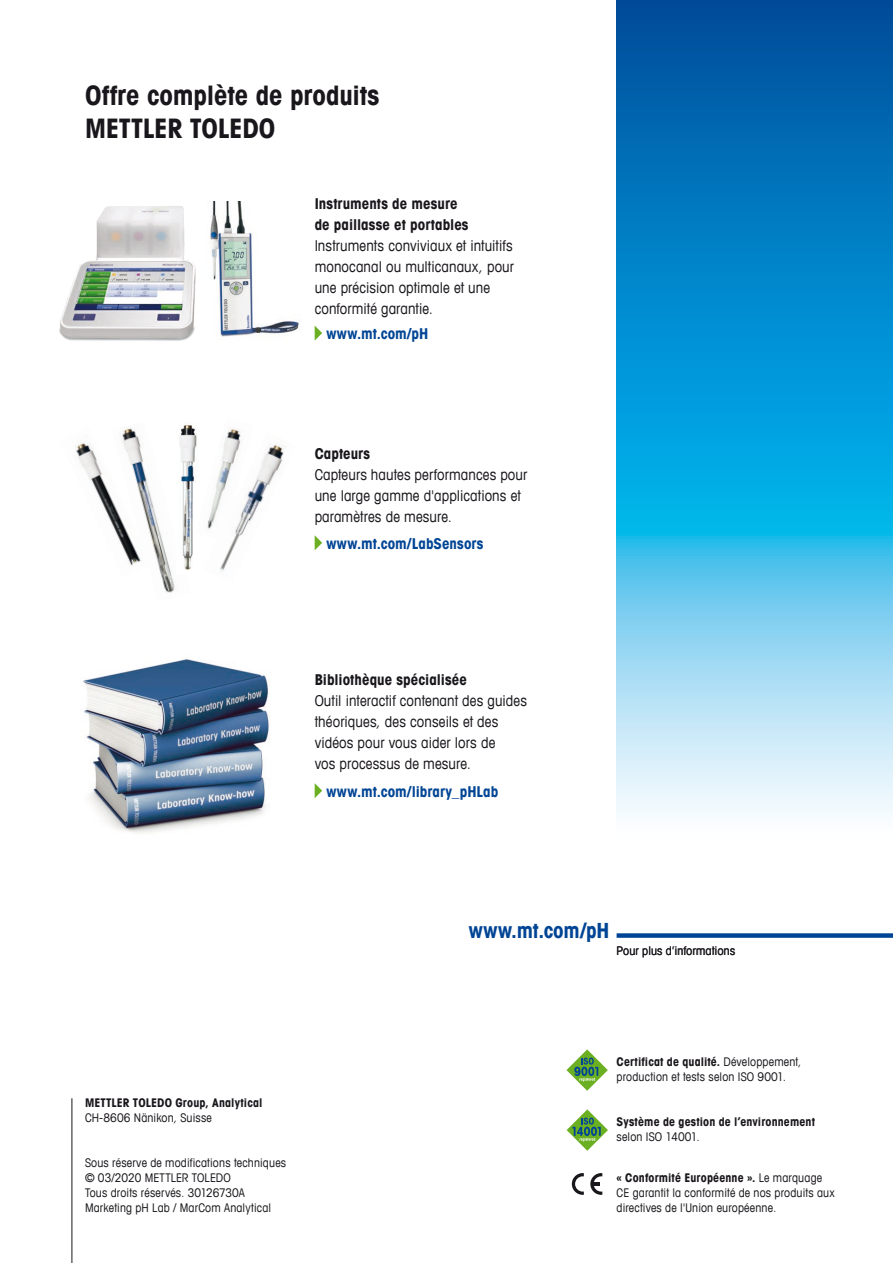
<style>
.page{position:relative;width:893px;height:1263px;background:#fff}
.page>*{position:absolute;margin:0;border:0;box-sizing:border-box;transform-origin:0 0}
._05_subtitle_18_22{font:700 condensed 27px/33px "Avant Garde Com";letter-spacing:-.01em;color:#1a171c}
.t1{font:700 condensed 21px "Avant Garde Com";letter-spacing:.005em;color:#004595}
._12_Running_Text_10{font:condensed 15px/21px "Avant Garde Com";letter-spacing:.005em;color:#1a171c}
._12_Running_Text_10-2{font:700 condensed 15px/21px "Avant Garde Com";letter-spacing:.005em;color:#1a171c}
._12_Running_Text_10-3{font:700 condensed 15px "Avant Garde Com";letter-spacing:.005em;color:#004595}
.E_Address_Info_Picto{font:condensed 12px/15px "Avant Garde Com";letter-spacing:.015em;color:#1a171c}
.E_Info_Bloc_book_8_1{font:condensed 12px/15px "Avant Garde Com";letter-spacing:.01em;color:#1a171c}
.E_Address_Info_Picto-2{font:700 condensed 12px/15px "Avant Garde Com";letter-spacing:.01em;color:#1a171c}
._14_Captions_8_10{font:condensed 12px "Avant Garde Com";letter-spacing:.015em;color:#1a171c}
.E_Info_Bloc_book_8_1-2{font:700 condensed 12px "Avant Garde Com";letter-spacing:.01em;color:#1a171c}
._14_Captions_Book_8{font:condensed 12px "Avant Garde Com";letter-spacing:.015em;color:#1a171c}
.s1{font-weight:700}
.s2{font-weight:400}
</style>
<div class="page">
<svg style="left:617px;top:0;width:276px;height:813px;background:#36a1d6"></svg>
<svg style="left:566px;top:1049px;width:42px;height:42px"></svg>
<svg style="left:567px;top:1109px;width:41px;height:42px"></svg>
<svg style="left:572px;top:1173px;width:12px;height:22px"></svg>
<svg style="left:590px;top:1173px;width:12px;height:22px"></svg>
<hr style="left:72px;top:1098px;width:1px;height:165px;background:#1a171c">
<img style="left:210px;top:202px;width:89px;height:135px">
<img style="left:59px;top:206px;width:137px;height:135px">
<img style="left:83px;top:659px;width:186px;height:175px">
<img style="left:75px;top:443px;width:37px;height:82px">
<img style="left:112px;top:428px;width:63px;height:165px">
<img style="left:179px;top:425px;width:16px;height:145px">
<img style="left:195px;top:428px;width:46px;height:21px">
<img style="left:203px;top:432px;width:81px;height:139px">
<div style="left:617px;top:933px;width:276px;height:5px;background:#004595"></div>
<svg style="left:315px;top:783px;width:7px;height:15px"></svg>
<svg style="left:315px;top:326px;width:7px;height:14px"></svg>
<svg style="left:315px;top:535px;width:7px;height:15px"></svg>
<p class="_05_subtitle_18_22" style="left:85px;top:78px;width:296px">Offre complète de produits<br>METTLER TOLEDO</p>
<p class="_12_Running_Text_10-2" style="left:315px;top:192px;width:155px">Instruments de mesure de paillasse et portables</p>
<p class="_12_Running_Text_10" style="left:315px;top:234px;width:201px">Instruments conviviaux et intuitifs monocanal ou multicanaux, pour une précision optimale et une conformité garantie.</p>
<p class="_12_Running_Text_10-3" style="left:326px;top:324px;width:103px">www.mt.com/pH</p>
<p class="_12_Running_Text_10-2" style="left:315px;top:442px;width:57px">Capteurs</p>
<p class="_12_Running_Text_10" style="left:315px;top:463px;width:214px">Capteurs hautes performances pour une large gamme d'applications et paramètres de mesure.</p>
<p class="_12_Running_Text_10-3" style="left:326px;top:534px;width:159px">www.mt.com/LabSensors</p>
<p class="_12_Running_Text_10-2" style="left:315px;top:669px;width:154px">Bibliothèque spécialisée</p>
<p class="_12_Running_Text_10" style="left:315px;top:690px;width:214px">Outil interactif contenant des guides théoriques, des conseils et des vidéos pour vous aider lors de<br>vos processus de mesure.</p>
<p class="_12_Running_Text_10-3" style="left:326px;top:781px;width:173px">www.mt.com/library_pHLab</p>
<p class="E_Info_Bloc_book_8_1-2" style="left:85px;top:1095px;width:179px">METTLER TOLEDO Group, Analytical</p>
<p class="E_Info_Bloc_book_8_1" style="left:85px;top:1110px;width:128px">CH-8606 Nänikon, Suisse</p>
<p class="E_Info_Bloc_book_8_1" style="left:85px;top:1155px;width:203px">Sous réserve de modifications techniques</p>
<p class="E_Info_Bloc_book_8_1" style="left:85px;top:1170px;width:161px">© 03/2020 METTLER TOLEDO<br>Tous droits réservés. 30126730A</p>
<p class="_14_Captions_8_10" style="left:85px;top:1200px;width:188px">Marketing pH Lab / MarCom Analytical</p>
<p class="t1" style="left:469px;top:917px;width:142px">www.mt.com/pH</p>
<p class="E_Address_Info_Picto" style="left:672px;top:943px;width:4px">’</p>
<p class="_14_Captions_Book_8" style="left:617px;top:943px;width:120px">Pour plus d'informations</p>
<p class="E_Address_Info_Picto" style="left:617px;top:1054px;width:186px"><span class="s1">Certificat de qualité.</span> Développement, production et tests selon ISO 9001.</p>
<p class="E_Address_Info_Picto-2" style="left:617px;top:1114px;width:200px">Système de gestion de l’environnement <span class="s2">selon ISO 14001.</span></p>
<p class="E_Address_Info_Picto" style="left:617px;top:1170px;width:220px"><span class="s1">« Conformité Européenne ».</span> Le marquage<br>CE garantit la conformité de nos produits aux directives de l'Union européenne.</p>
</div>
